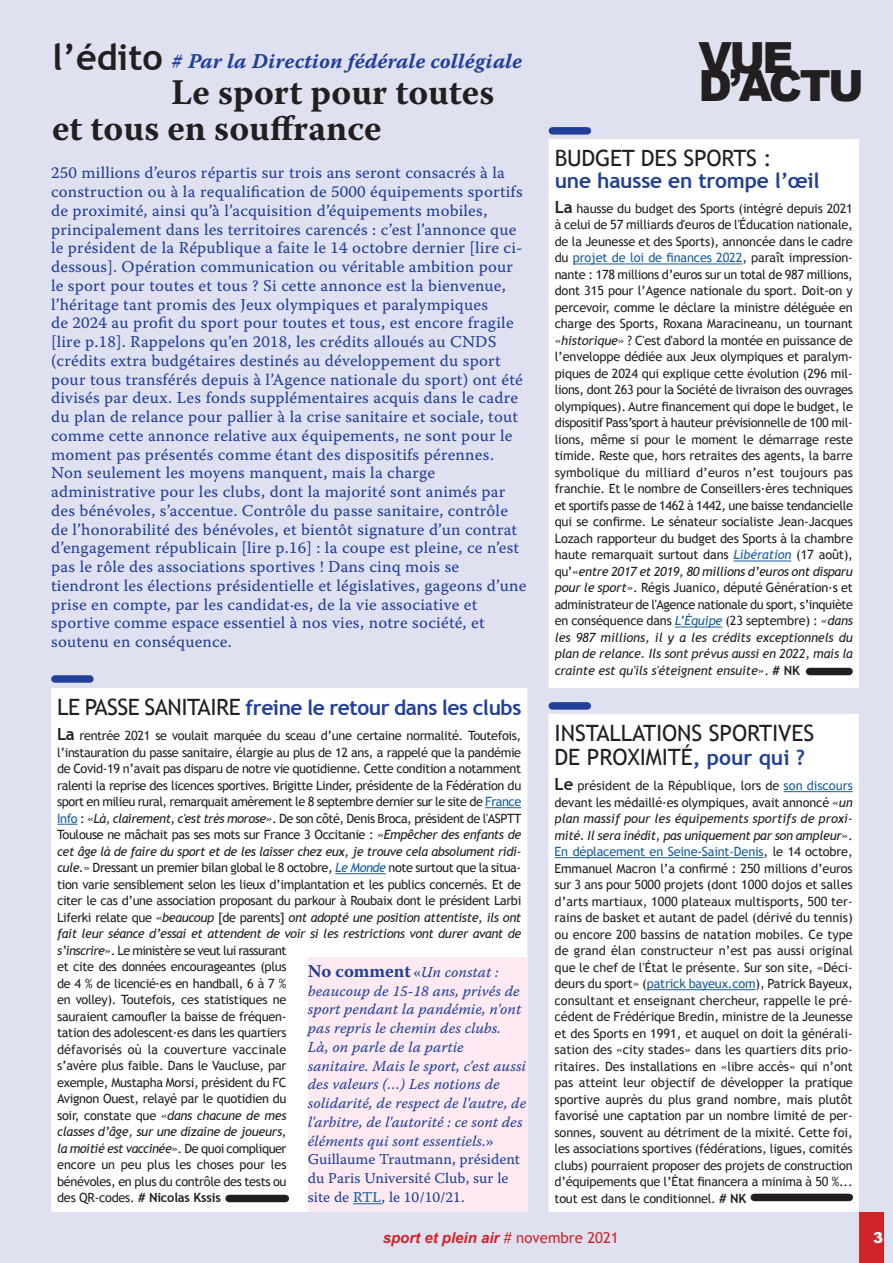
<style>
.page{position:relative;width:893px;height:1263px;background:#e0e1f0}
.page>*{position:absolute;margin:0;border:0;box-sizing:border-box;transform-origin:0 0}
.t1{font:900 43.05px "Arial";letter-spacing:-.06em;color:#231f20}
.t2{font:700 36px/36px "Warnock Pro";color:#231f20}
.t3{font:700 36px "Trebuchet MS";color:#231f20}
.t4{font:22.5px/24px "Trebuchet MS";letter-spacing:-.005em;color:#231f20}
.t5{font:700 21px "Trebuchet MS";letter-spacing:-.02em;color:#223f99}
.t6{font:21px "Warnock Pro Bold It Capt";color:#223f99}
.t7{font:16.5px/18.8px "Warnock Pro Capt";letter-spacing:.01em;color:#223f99}
.t8{font:15px/18.8px "Warnock Pro It Capt";color:#223f99}
.t9{font:15px/18.8px "Warnock Pro Capt";color:#223f99}
.t10{font:italic 700 15px "Arial";color:#d1232a}
.t11{font:900 15px "Arial";color:#fff}
.t12{font:12.75px/16.5px "Trebuchet MS";letter-spacing:-.03em;color:#231f20;text-align:justify}
.s1{font-weight:700;font-size:16.65px}
.s2{color:#175d9e}
.s3{font-style:italic}
.s4{font-style:italic;color:#175d9e}
.s5{font-weight:700}
.s6{font-weight:400;font-size:22.5px;color:#231f20}
.s7{font-weight:700;font-size:21px;color:#223f99}
.s8{font-family:"Warnock Pro";font-weight:700;font-size:18px}
.s9{font-family:"Warnock Pro Capt"}
.s10{font-family:"Trebuchet MS";font-weight:400;font-style:normal}
</style>
<div class="page">
<div style="left:859px;top:1212px;width:24px;height:51px;background:#d1232a"></div>
<div style="left:51px;top:688px;width:477px;height:524px;background:#fff"></div>
<div style="left:548px;top:714px;width:311px;height:498px;background:#fff"></div>
<div style="left:308px;top:957px;width:219px;height:255px;background:#fce9f1"></div>
<svg style="left:353px;top:1203px;width:29px;height:1px"></svg>
<div style="left:55px;top:675px;width:35px;height:8px;background:#223f99"></div>
<div style="left:552px;top:702px;width:35px;height:8px;background:#223f99"></div>
<div style="left:754px;top:1194px;width:95px;height:7px;background:#231f20"></div>
<div style="left:229px;top:1195px;width:56px;height:7px;background:#231f20"></div>
<div style="left:549px;top:139px;width:310px;height:549px;background:#fff"></div>
<div style="left:552px;top:127px;width:35px;height:8px;background:#223f99"></div>
<div style="left:809px;top:668px;width:40px;height:7px;background:#231f20"></div>
<h2 class="t3" style="left:52px;top:34px;width:112px">l’édito</h2>
<h3 class="t6" style="left:171px;top:49px;width:352px"># Par la Direction fédérale collégiale</h3>
<h2 class="t2" style="left:52px;top:74px;width:443px;text-indent:119px">Le sport pour toutes et tous en souffrance</h2>
<p class="t7" style="left:51px;top:163px;width:477px">250 millions d’euros répartis sur trois ans seront consacrés à la construction ou à la requalification de 5000 équipements sportifs de proximité, ainsi qu’à l’acquisition d’équipements mobiles, principalement dans les territoires carencés : c’est l’annonce que le président de la République a faite le 14 octobre dernier [lire ci&shy;dessous]. Opération communication ou véritable ambition pour le sport pour toutes et tous ? Si cette annonce est la bienvenue, l’héritage tant promis des Jeux olympiques et paralympiques<br>de 2024 au profit du sport pour toutes et tous, est encore fragile [lire p.18]. Rappelons qu’en 2018, les crédits alloués au CNDS (crédits extra budgétaires destinés au développement du sport pour tous transférés depuis à l’Agence nationale du sport) ont été divisés par deux. Les fonds supplémentaires acquis dans le cadre du plan de relance pour pallier à la crise sanitaire et sociale, tout comme cette annonce relative aux équipements, ne sont pour le moment pas présentés comme étant des dispositifs pérennes.<br>Non seulement les moyens manquent, mais la charge administrative pour les clubs, dont la majorité sont animés par des bénévoles, s’accentue. Contrôle du passe sanitaire, contrôle de l’honorabilité des bénévoles, et bientôt signature d’un contrat d’engagement républicain [lire p.16] : la coupe est pleine, ce n’est pas le rôle des associations sportives ! Dans cinq mois se tiendront les élections présidentielle et législatives, gageons d’une prise en compte, par les candidat·es, de la vie associative et sportive comme espace essentiel à nos vies, notre société, et soutenu en conséquence.</p>
<h1 class="t1" style="left:698px;top:27px;width:97px">VUE</h1>
<h1 class="t1" style="left:698px;top:54px;width:167px">D’ACTU</h1>
<h3 class="t4" style="left:555px;top:146px;width:218px">BUDGET DES SPORTS :</h3>
<h3 class="t5" style="left:555px;top:167px;width:266px">une hausse en trompe l’œil</h3>
<p class="t12" style="left:555px;top:200px;width:300px"><span class="s1">La</span> hausse du budget des Sports (intégré depuis 2021 à celui de 57 milliards d'euros de l'Éducation nationale, de la Jeunesse et des Sports), annoncée dans le cadre du <span class="s2">projet de loi de finances 2022</span>, paraît impression&shy;nante : 178 millions d’euros sur un total de 987 millions, dont 315 pour l’Agence nationale du sport. Doit-on y percevoir, comme le déclare la ministre déléguée en charge des Sports, Roxana Maracineanu, un tournant «<span class="s3">historique</span>» ? C'est d'abord la montée en puissance de l’enveloppe dédiée aux Jeux olympiques et paralym&shy;piques de 2024 qui explique cette évolution (296 mil&shy;lions, dont 263 pour la Société de livraison des ouvrages olympiques). Autre financement qui dope le budget, le dispositif Pass’sport à hauteur prévisionnelle de 100 mil&shy;lions, même si pour le moment le démarrage reste timide. Reste que, hors retraites des agents, la barre symbolique du milliard d’euros n’est toujours pas franchie. Et le nombre de Conseillers·ères techniques et sportifs passe de 1462 à 1442, une baisse tendancielle qui se confirme. Le sénateur socialiste Jean-Jacques Lozach rapporteur du budget des Sports à la chambre haute remarquait surtout dans <span class="s4">Libération</span> (17 août), qu’«<span class="s3">entre 2017 et 2019, 80 millions d’euros ont disparu pour le sport</span>». Régis Juanico, député Génération·s et administrateur de l'Agence nationale du sport, s’inquiète en conséquence dans <span class="s4">L’Équipe</span> (23 septembre) : «<span class="s3">dans les 987 millions, il y a les crédits exceptionnels du plan de relance. Ils sont prévus aussi en 2022, mais la crainte est qu'ils s'éteignent ensuite</span>». <span class="s5"># NK</span></p>
<h3 class="t5" style="left:57px;top:694px;width:466px"><span class="s6">LE PASSE SANITAIRE</span> freine le retour dans les clubs</h3>
<p class="t12" style="left:57px;top:727px;width:466px;text-align:left"><span class="s1">La</span> rentrée 2021 se voulait marquée du sceau d’une certaine normalité. Toutefois, l’instauration du passe sanitaire, élargie au plus de 12 ans, a rappelé que la pandémie de Covid-19 n’avait pas disparu de notre vie quotidienne. Cette condition a notamment ralenti la reprise des licences sportives. Brigitte Linder, présidente de la Fédération du sport en milieu rural, remarquait amèrement le 8 septembre dernier sur le site de <span class="s2">France Info</span> : «<span class="s3">Là, clairement, c'est très morose</span>». De son côté, Denis Broca, président de l'ASPTT Toulouse ne mâchait pas ses mots sur France 3 Occitanie : «<span class="s3">Empêcher des enfants de cet âge là de faire du sport et de les laisser chez eux, je trouve cela absolument ridi&shy;cule.</span>» Dressant un premier bilan global le 8 octobre, <span class="s4">Le Monde</span> note surtout que la situa&shy;tion varie sensiblement selon les lieux d’implantation et les publics concernés. Et de citer le cas d’une association proposant du parkour à Roubaix dont le président Larbi Liferki relate que «<span class="s3">beaucoup</span> [de parents] <span class="s3">ont adopté une position attentiste, ils ont fait leur séance d’essai et attendent de voir si les restrictions vont durer avant de s’inscrire</span>». Le ministère se veut lui rassurant<br>et cite des données encourageantes (plus<br>de 4 % de licencié·es en handball, 6 à 7 %<br>en volley). Toutefois, ces statistiques ne<br>sauraient camoufler la baisse de fréquen-<br>tation des adolescent·es dans les quartiers<br>défavorisés où la couverture vaccinale<br>s’avère plus faible. Dans le Vaucluse, par<br>exemple, Mustapha Morsi, président du FC<br>Avignon Ouest, relayé par le quotidien du<br>soir, constate que «<span class="s3">dans chacune de mes<br>classes d’âge, sur une dizaine de joueurs,<br>la moitié est vaccinée</span>». De quoi compliquer<br>encore un peu plus les choses pour les<br>bénévoles, en plus du contrôle des tests ou<br>des QR-codes. <span class="s5"># Nicolas Kssis</span></p>
<h3 class="t4" style="left:555px;top:721px;width:261px">INSTALLATIONS SPORTIVES<br>DE PROXIMITÉ<span class="s7">, pour qui ?</span></h3>
<p class="t12" style="left:555px;top:777px;width:300px"><span class="s1">Le</span> président de la République, lors de <span class="s2">son discours </span>devant les médaillé·es olympiques, avait annoncé «<span class="s3">un plan massif pour les équipements sportifs de proxi&shy;mité. Il sera inédit, pas uniquement par son ampleur</span>».<br><span class="s2">En déplacement en Seine-Saint-Denis</span>, le 14 octobre, Emmanuel Macron l’a confirmé : 250 millions d’euros sur 3 ans pour 5000 projets (dont 1000 dojos et salles d’arts martiaux, 1000 plateaux multisports, 500 ter&shy;rains de basket et autant de padel (dérivé du tennis) ou encore 200 bassins de natation mobiles. Ce type de grand élan constructeur n’est pas aussi original que le chef de l'État le présente. Sur son site, «Déci&shy;deurs du sport» (<span class="s2">patrick bayeux.com</span>), Patrick Bayeux, consultant et enseignant chercheur, rappelle le pré&shy;cédent de Frédérique Bredin, ministre de la Jeunesse et des Sports en 1991, et auquel on doit la générali&shy;sation des «city stades» dans les quartiers dits prio&shy;ritaires. Des installations en «libre accès» qui n’ont pas atteint leur objectif de développer la pratique sportive auprès du plus grand nombre, mais plutôt favorisé une captation par un nombre limité de per&shy;sonnes, souvent au détriment de la mixité. Cette foi, les associations sportives (fédérations, ligues, comités clubs) pourraient proposer des projets de construction d’équipements que l’État financera a minima à 50 %... tout est dans le conditionnel. <span class="s5"># NK</span></p>
<p class="t8" style="left:308px;top:962px;width:220px"><span class="s8">No comment</span> <span class="s9">«</span>Un constat : beaucoup de 15-18 ans, privés de sport pendant la pandémie, n'ont pas repris le chemin des clubs.<br>Là, on parle de la partie sanitaire. Mais le sport, c'est aussi des valeurs (…) Les notions de solidarité, de respect de l'autre, de l'arbitre, de l'autorité : ce sont des éléments qui sont essentiels.<span class="s9">»</span></p>
<p class="t9" style="left:308px;top:1150px;width:214px">Guillaume Trautmann, président du Paris Université Club, sur le site de <span class="s2">RTL</span>, le 10/10/21.</p>
<p class="t10" style="left:383px;top:1228px;width:238px">sport et plein air <span class="s10"># novembre 2021</span></p>
<p class="t11" style="left:873px;top:1227px;width:12px">3</p>
</div>
